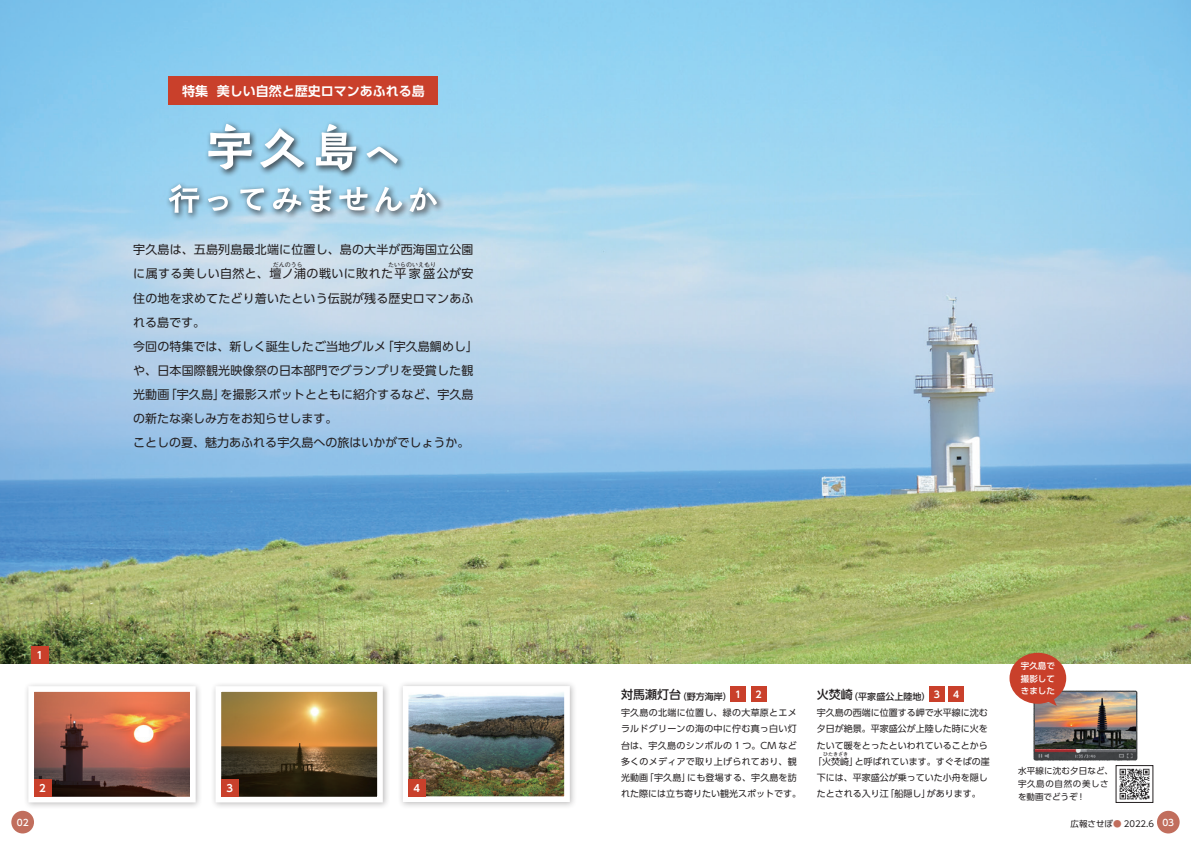
<style>
.page{position:relative;width:1191px;height:842px;background:#fff}
.page>*{position:absolute;margin:0;border:0;box-sizing:border-box;transform-origin:0 0}
.t1{font:700 13px "UD Shin Go Pro De";color:#fff}
.t2{font:12px/24.1px "UD Shin Go Pro";letter-spacing:.015em;color:#231f20}
.t3{font:12px/24.1px "UD Shin Go Pro";letter-spacing:.035em;color:#231f20}
.t4{font:700 10px "UD Shin Go Pro De";color:#fff}
.t5{font:700 9.3px "UD Shin Go Pro De";color:#fff}
.t6{font:9px/16.2px "UD Shin Go Pro";letter-spacing:.03em;color:#231f20}
.t7{font:9px/16.3px "UD Shin Go Pro";color:#231f20}
.t8{font:500 9px "UD Shin Go Pro";color:#231f20}
.t9{font:500 9px "UD Shin Go Pro";color:#fff}
.t10{font:8.5px/12.8px "UD Shin Go Pro";letter-spacing:.02em;color:#231f20}
.t11{font:8.5px "UD Shin Go Pro";color:#231f20}
.t12{font:500 8.5px/12.8px "UD Shin Go Pro";color:#fff;text-align:justify}
.t13{font:6px "UD Shin Go Pro";color:#231f20}
.t14{font:5px "UD Shin Go Pro";color:#231f20}
.s1{font-weight:500;font-size:12px}
.s2{font-weight:500}
.s3{font-size:12px}
.s4{color:#c16e5d}
.s5{font-weight:500;font-size:9px;color:#fff}
</style>
<div class="page">
<img style="left:0;top:0;width:1191px;height:663px">
<div style="left:11px;top:811px;width:23px;height:22px;background:#c16e5d;border-radius:50%"></div>
<div style="left:1157px;top:811px;width:22px;height:22px;background:#c16e5d;border-radius:50%"></div>
<div style="left:398px;top:681px;width:179px;height:128px;background:#231f20;opacity:.3"></div>
<img style="left:410px;top:693px;width:153px;height:102px">
<div style="left:403px;top:686px;width:167px;height:116px;border:6px solid #fff"></div>
<div style="left:210px;top:681px;width:180px;height:129px;background:#231f20;opacity:.3"></div>
<img style="left:222px;top:693px;width:154px;height:102px">
<div style="left:215px;top:686px;width:168px;height:116px;border:6px solid #fff"></div>
<div style="left:23px;top:681px;width:180px;height:129px;background:#231f20;opacity:.3"></div>
<img style="left:35px;top:693px;width:154px;height:102px">
<div style="left:28px;top:686px;width:168px;height:116px;border:6px solid #fff"></div>
<div style="left:169px;top:77px;width:269px;height:28px;background:#c9402b"></div>
<div style="left:165px;top:181px;width:279px;height:40px;background:#231f20;opacity:.9"></div>
<svg style="left:169px;top:184px;width:268px;height:29px"></svg>
<div style="left:204px;top:120px;width:202px;height:58px;background:#231f20;opacity:.9"></div>
<svg style="left:208px;top:124px;width:190px;height:46px"></svg>
<div style="left:31px;top:646px;width:17px;height:17px;background:#c9402b"></div>
<div style="left:730px;top:686px;width:16px;height:16px;background:#c9402b"></div>
<div style="left:34px;top:780px;width:17px;height:17px;background:#c9402b"></div>
<div style="left:750px;top:686px;width:16px;height:16px;background:#c9402b"></div>
<div style="left:221px;top:780px;width:17px;height:17px;background:#c9402b"></div>
<div style="left:408px;top:780px;width:17px;height:17px;background:#c9402b"></div>
<div style="left:929px;top:686px;width:15px;height:16px;background:#c9402b"></div>
<div style="left:948px;top:686px;width:16px;height:16px;background:#c9402b"></div>
<img style="left:1119px;top:768px;width:31px;height:32px">
<img style="left:1033px;top:690px;width:105px;height:71px">
<img style="left:1035px;top:693px;width:100px;height:55px">
<div style="left:1009px;top:653px;width:57px;height:51px;background:#c9402b;border-radius:50%"></div>
<svg style="left:1042px;top:698px;width:14px;height:8px"></svg>
<p class="t1" style="left:182px;top:80px;width:244px">特集 美しい自然と歴史ロマンあふれる島</p>
<p class="t4" style="left:36px;top:647px;width:8px">1</p>
<p class="t4" style="left:39px;top:780px;width:8px">2</p>
<p class="t3" style="left:133px;top:237px;width:342px">宇久島は、五島列島最北端に位置し、島の大半が西海国立公園に属する美しい自然と、壇ノ浦の戦いに敗れた平家盛公が安</p>
<p class="t13" style="left:273px;top:260px;width:31px">だんのうら</p>
<p class="t13" style="left:388px;top:260px;width:49px">たいらのいえもり</p>
<p class="t2" style="left:133px;top:286px;width:346px">住の地を求めてたどり着いたという伝説が残る歴史ロマンあふれる島です。<br>今回の特集では、新しく誕生したご当地グルメ「宇久島鯛めし」や、日本国際観光映像祭の日本部門でグランプリを受賞した観光動画「宇久島」を撮影スポットとともに紹介するなど、宇久島の新たな楽しみ方をお知らせします。<br>ことしの夏、魅力あふれる宇久島への旅はいかがでしょうか。</p>
<p class="t4" style="left:226px;top:780px;width:8px">3</p>
<p class="t4" style="left:413px;top:780px;width:8px">4</p>
<p class="t6" style="left:621px;top:689px;width:181px"><span class="s1">対馬瀬灯台</span><span class="s2">（野方海岸）<br></span>宇久島の北端に位置し、緑の大草原とエメラルドグリーンの海の中に佇む真っ白い灯台は、宇久島のシンボルの 1 つ。CM など多くのメディアで取り上げられており、観光動画「宇久島」にも登場する、宇久島を訪れた際には立ち寄りたい観光スポットです。</p>
<p class="t5" style="left:755px;top:686px;width:8px">2</p>
<p class="t5" style="left:735px;top:686px;width:8px">1</p>
<p class="t8" style="left:816px;top:690px;width:115px"><span class="s3">火焚崎</span>（平家盛公上陸地）</p>
<p class="t7" style="left:816px;top:704px;width:172px">宇久島の西端に位置する岬で水平線に沈む</p>
<p class="t7" style="left:816px;top:720px;width:172px">夕日が絶景。平家盛公が上陸した時に火を</p>
<p class="t7" style="left:816px;top:737px;width:172px">たいて暖をとったといわれていることから</p>
<p class="t7" style="left:813px;top:753px;width:178px">「火焚崎」と呼ばれています。すぐそばの崖</p>
<p class="t5" style="left:933px;top:686px;width:8px">3</p>
<p class="t5" style="left:953px;top:686px;width:8px">4</p>
<p class="t14" style="left:823px;top:750px;width:26px">ひたきざき</p>
<p class="t7" style="left:816px;top:769px;width:172px">下には、平家盛公が乗っていた小舟を隠したとされる入り江「船隠し」があります。</p>
<p class="t12" style="left:1020px;top:659px;width:35px">宇久島で撮影してきました</p>
<p class="t10" style="left:1018px;top:764px;width:96px">水平線に沈む夕日など、宇久島の自然の美しさを動画でどうぞ !</p>
<p class="t9" style="left:17px;top:815px;width:13px">02</p>
<p class="t11" style="left:1070px;top:817px;width:105px">広報させぼ<span class="s4">●</span> 2022.6 <span class="s5">03</span></p>
</div>
